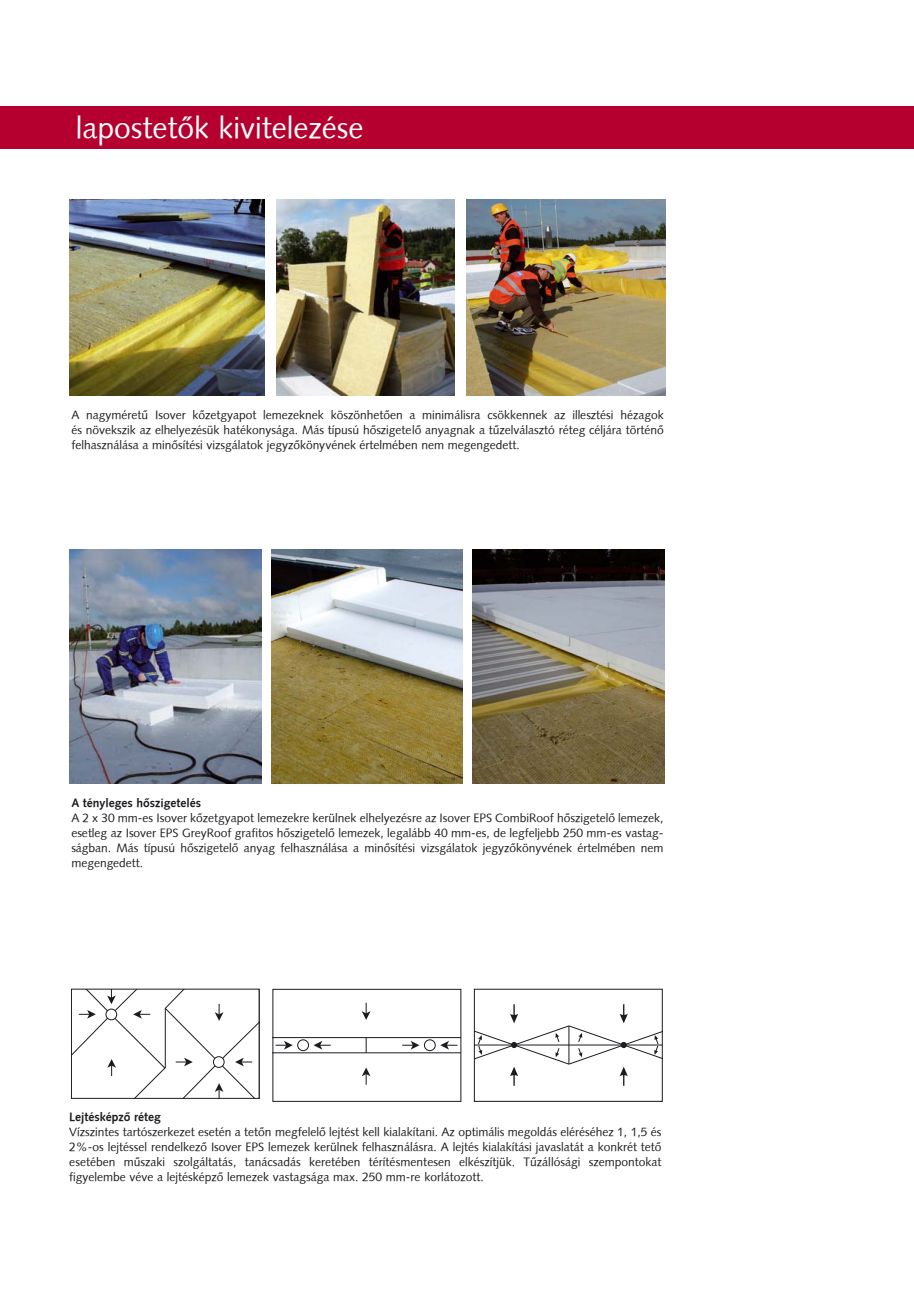
<style>
.page{position:relative;width:914px;height:1305px;background:#fff}
.page>*{position:absolute;margin:0;border:0;box-sizing:border-box;transform-origin:0 0}
.t1{font:30px "Syntax HU Normal";color:#fff}
.t2{font:12px/15px "Syntax HU Normal";color:#1b1c20;text-align:justify}
.t3{font:700 12px "Syntax HU Bold";color:#1b1c20}
</style>
<div class="page">
<div style="left:1px;top:106px;width:912px;height:43px;background:#b5002f"></div>
<img style="left:70px;top:200px;width:194px;height:195px">
<img style="left:276px;top:200px;width:178px;height:195px">
<img style="left:467px;top:200px;width:198px;height:195px">
<img style="left:70px;top:549px;width:191px;height:234px">
<img style="left:271px;top:549px;width:191px;height:234px">
<img style="left:472px;top:549px;width:192px;height:234px">
<div style="left:70px;top:985px;width:191px;height:119px;background:linear-gradient(to right,#fff,#fff)"></div>
<svg style="left:73px;top:991px;width:184px;height:106px"></svg>
<div style="left:71px;top:989px;width:188px;height:110px;border:1px solid #1b1c20"></div>
<svg style="left:274px;top:991px;width:185px;height:109px"></svg>
<div style="left:272px;top:989px;width:189px;height:113px;border:1px solid #1b1c20"></div>
<svg style="left:476px;top:991px;width:184px;height:109px"></svg>
<div style="left:474px;top:989px;width:188px;height:113px;border:1px solid #1b1c20"></div>
<h1 class="t1" style="left:76px;top:115px;width:289px">lapostetõk kivitelezése</h1>
<p class="t2" style="left:71px;top:408px;width:593px">A nagyméretû Isover kõzetgyapot lemezeknek köszönhetõen a minimálisra csökkennek az illesztési hézagok és növekszik az elhelyezésük hatékonysága. Más típusú hõszigetelõ anyagnak a tûzelválasztó réteg céljára történõ felhasználása a minõsítési vizsgálatok jegyzõkönyvének értelmében nem megengedett.</p>
<p class="t3" style="left:71px;top:798px;width:131px">A tényleges hõszigetelés</p>
<p class="t2" style="left:71px;top:811px;width:593px">A 2 x 30 mm-es Isover kõzetgyapot lemezekre kerülnek elhelyezésre az Isover EPS CombiRoof hõszigetelõ lemezek, esetleg az Isover EPS GreyRoof grafitos hõszigetelõ lemezek, legalább 40 mm-es, de legfeljebb 250 mm-es vastag&shy;ságban. Más típusú hõszigetelõ anyag felhasználása a minõsítési vizsgálatok jegyzõkönyvének értelmében nem megengedett.</p>
<p class="t3" style="left:69px;top:1112px;width:93px">Lejtésképzõ réteg</p>
<p class="t2" style="left:69px;top:1126px;width:593px">Vízszintes tartószerkezet esetén a tetõn megfelelõ lejtést kell kialakítani. Az optimális megoldás eléréséhez 1, 1,5 és 2%-os lejtéssel rendelkezõ Isover EPS lemezek kerülnek felhasználásra. A lejtés kialakítási javaslatát a konkrét tetõ esetében mûszaki szolgáltatás, tanácsadás keretében térítésmentesen elkészítjük. Tûzállósági szempontokat figyelembe véve a lejtésképzõ lemezek vastagsága max. 250 mm-re korlátozott.</p>
</div>
